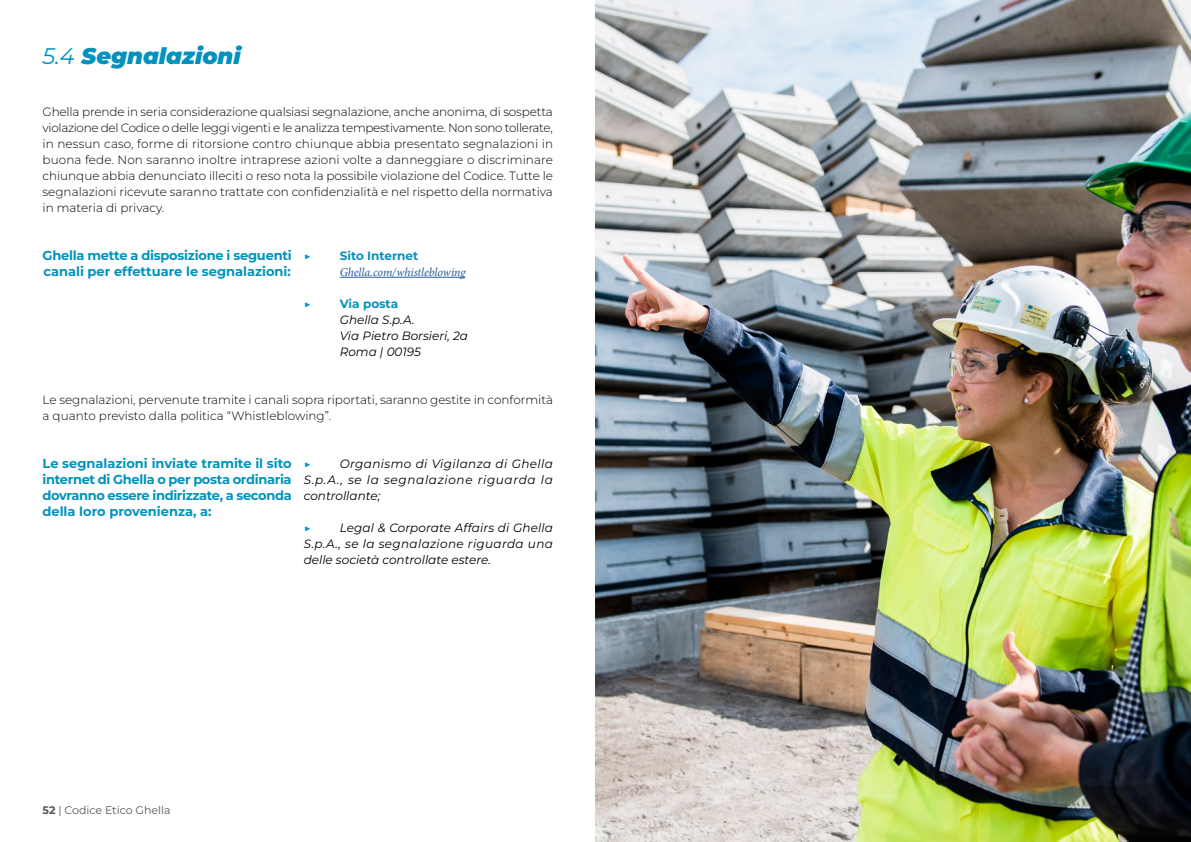
<style>
.page{position:relative;width:1191px;height:842px;background:#fff}
.page>*{position:absolute;margin:0;border:0;box-sizing:border-box;transform-origin:0 0}
.t1{font:italic 900 22.6px "Montserrat";color:#0292bd}
.t2{font:700 13px/16px "Montserrat";letter-spacing:-.015em;color:#0093bf}
.t3{font:300 12px/16px "Montserrat";color:#000;text-align:justify}
.t4{font:italic 12px/16px "Montserrat";color:#000;text-align:justify}
.t5{font:italic 12px "Minion Pro";letter-spacing:-.01em;color:#275b9b}
.t6{font:700 12px "Montserrat";color:#0093bf}
.t7{font:300 12px "Montserrat";color:#0093bf}
.t8{font:11px "Montserrat";color:#585758}
.s1{font-weight:400}
.s2{font-weight:700}
</style>
<div class="page">
<hr style="left:340px;top:277px;width:125px;height:1px;background:#275b9b">
<img style="left:595px;top:0;width:596px;height:842px">
<h1 class="t1" style="left:43px;top:41px;width:200px"><span class="s1">5.4</span> Segnalazioni</h1>
<p class="t3" style="left:43px;top:103px;width:512px">Ghella prende in seria considerazione qualsiasi segnalazione, anche anonima, di sospetta violazione del Codice o delle leggi vigenti e le analizza tempestivamente. Non sono tollerate, in nessun caso, forme di ritorsione contro chiunque abbia presentato segnalazioni in buona fede. Non saranno inoltre intraprese azioni volte a danneggiare o discriminare chiunque abbia denunciato illeciti o reso nota la possibile violazione del Codice. Tutte le segnalazioni ricevute saranno trattate con confidenzialità e nel rispetto della normativa in materia di privacy.</p>
<p class="t2" style="left:43px;top:247px;width:251px">Ghella mette a disposizione i seguenti canali per effettuare le segnalazioni:</p>
<p class="t7" style="left:304px;top:248px;width:9px">▶</p>
<p class="t6" style="left:340px;top:248px;width:80px">Sito Internet</p>
<p class="t5" style="left:340px;top:264px;width:127px">Ghella.com/whistleblowing</p>
<p class="t7" style="left:304px;top:296px;width:9px">▶</p>
<p class="t6" style="left:340px;top:296px;width:60px">Via posta</p>
<p class="t4" style="left:340px;top:311px;width:130px;text-align:left">Ghella S.p.A.<br>Via Pietro Borsieri, 2a<br>Roma | 00195</p>
<p class="t3" style="left:43px;top:391px;width:512px">Le segnalazioni, pervenute tramite i canali sopra riportati, saranno gestite in conformità a quanto previsto dalla politica “Whistleblowing”.</p>
<p class="t2" style="left:43px;top:455px;width:251px;text-align:justify">Le segnalazioni inviate tramite il sito internet di Ghella o per posta ordinaria dovranno essere indirizzate, a seconda della loro provenienza, a:</p>
<p class="t4" style="left:304px;top:455px;width:251px;text-indent:36px">Organismo di Vigilanza di Ghella S.p.A., se la segnalazione riguarda la controllante;</p>
<p class="t7" style="left:304px;top:520px;width:9px">▶</p>
<p class="t7" style="left:304px;top:456px;width:9px">▶</p>
<p class="t4" style="left:304px;top:519px;width:251px;text-indent:36px">Legal &amp; Corporate Affairs di Ghella S.p.A., se la segnalazione riguarda una delle società controllate estere.</p>
<p class="t8" style="left:43px;top:802px;width:130px"><span class="s2">52</span> | Codice Etico Ghella</p>
</div>
